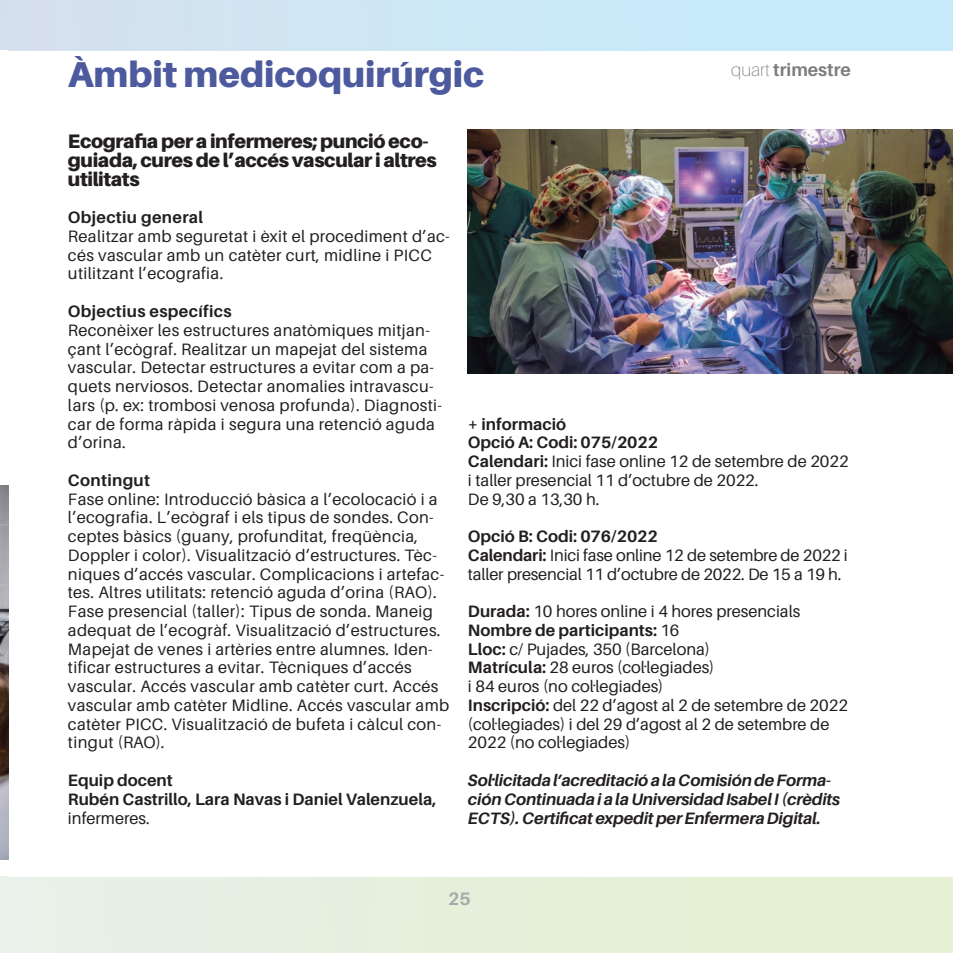
<style>
.page{position:relative;width:953px;height:953px;background:#fff}
.page>*{position:absolute;margin:0;border:0;box-sizing:border-box;transform-origin:0 0}
.t1{font:900 36px "Aileron";color:#4d5a9e}
.t2{font:900 19.5px/18.8px "Aileron";letter-spacing:-.02em;color:#231f20}
.t3{font:700 18px "Aileron";color:#7a7c7f}
.t4{font:700 18px "Aileron";color:#a8a9ad}
.t5{font:16.5px/18.8px "Aileron";letter-spacing:.02em;color:#231f20}
.t6{font:16.5px/18.8px "Aileron";color:#231f20}
.t7{font:700 16.5px/18.8px "Aileron";color:#231f20}
.t8{font:italic 700 16.5px/18.8px "Aileron";letter-spacing:-.01em;color:#231f20}
.t9{font:16.5px/18.8px "Aileron";letter-spacing:-.01em;color:#231f20}
.t10{font:700 16.5px "Aileron";letter-spacing:.02em;color:#231f20}
.s1{font-weight:100}
.s2{font-weight:400}
.s3{font-weight:700}
</style>
<div class="page">
<img style="left:0;top:486px;width:9px;height:373px">
<img style="left:468px;top:129px;width:484px;height:244px">
<p class="t1" style="left:68px;top:54px;width:418px">Àmbit medicoquirúrgic</p>
<p class="t3" style="left:731px;top:60px;width:121px"><span class="s1">quart</span> trimestre</p>
<p class="t2" style="left:68px;top:132px;width:370px">Ecografia per a infermeres; punció eco&shy;guiada, cures de l’accés vascular i altres utilitats</p>
<p class="t10" style="left:68px;top:208px;width:137px">Objectiu general</p>
<p class="t5" style="left:68px;top:227px;width:383px">Realitzar amb seguretat i èxit el procediment d’ac&shy;cés vascular amb un catèter curt, midline i PICC utilitzant l’ecografia.</p>
<p class="t10" style="left:68px;top:302px;width:165px">Objectius específics</p>
<p class="t5" style="left:68px;top:321px;width:375px">Reconèixer les estructures anatòmiques mitjan&shy;çant l’ecògraf. Realitzar un mapejat del sistema vascular. Detectar estructures a evitar com a pa&shy;quets nerviosos. Detectar anomalies intravascu&shy;lars (p. ex: trombosi venosa profunda). Diagnosti&shy;car de forma ràpida i segura una retenció aguda d’orina.</p>
<p class="t10" style="left:68px;top:471px;width:84px">Contingut</p>
<p class="t5" style="left:68px;top:489px;width:378px">Fase online: Introducció bàsica a l’ecolocació i a l’ecografia. L’ecògraf i els tipus de sondes. Con&shy;ceptes bàsics (guany, profunditat, freqüència, Doppler i color). Visualització d’estructures. Tèc&shy;niques d’accés vascular. Complicacions i artefac&shy;tes. Altres utilitats: retenció aguda d’orina (RAO).</p>
<p class="t5" style="left:68px;top:602px;width:383px">Fase presencial (taller): Tipus de sonda. Maneig adequat de l’ecogràf. Visualització d’estructures.<br>Mapejat de venes i artèries entre alumnes. Iden&shy;tificar estructures a evitar. Tècniques d’accés vascular. Accés vascular amb catèter curt. Accés vascular amb catèter Midline. Accés vascular amb catèter PICC. Visualització de bufeta i càlcul con&shy;tingut (RAO).</p>
<p class="t7" style="left:68px;top:771px;width:106px">Equip docent</p>
<p class="t7" style="left:68px;top:789px;width:370px">Rubén Castrillo, Lara Navas i Daniel Valenzuela, <span class="s2">infermeres.</span></p>
<p class="t7" style="left:468px;top:414px;width:100px">+ informació</p>
<p class="t7" style="left:468px;top:433px;width:192px">Opció A: Codi: 075/2022</p>
<p class="t6" style="left:468px;top:452px;width:382px"><span class="s3">Calendari:</span> Inici fase online 12 de setembre de 2022 i taller presencial 11 d’octubre de 2022.</p>
<p class="t5" style="left:468px;top:489px;width:133px">De 9,30 a 13,30 h.</p>
<p class="t7" style="left:468px;top:527px;width:191px">Opció B: Codi: 076/2022</p>
<p class="t9" style="left:468px;top:546px;width:381px"><span class="s3">Calendari:</span> Inici fase online 12 de setembre de 2022 i taller presencial 11 d’octubre de 2022. De 15 a 19 h.</p>
<p class="t6" style="left:468px;top:602px;width:334px"><span class="s3">Durada:</span> 10 hores online i 4 hores presencials</p>
<p class="t7" style="left:468px;top:621px;width:213px">Nombre de participants: <span class="s2">16</span></p>
<p class="t6" style="left:468px;top:639px;width:244px"><span class="s3">Lloc:</span> c/ Pujades, 350 (Barcelona)</p>
<p class="t6" style="left:468px;top:658px;width:248px"><span class="s3">Matrícula:</span> 28 euros (col·legiades)</p>
<p class="t6" style="left:468px;top:677px;width:197px">i 84 euros (no col·legiades)</p>
<p class="t6" style="left:468px;top:696px;width:381px"><span class="s3">Inscripció:</span> del 22 d’agost al 2 de setembre de 2022 (col·legiades) i del 29 d’agost al 2 de setembre de<br>2022 (no col·legiades)</p>
<p class="t8" style="left:468px;top:771px;width:374px">Sol·licitada l’acreditació a la Comisión de Forma&shy;ción Continuada i a la Universidad Isabel I (crèdits<br>ECTS). Certificat expedit per Enfermera Digital.</p>
<p class="t4" style="left:448px;top:888px;width:24px">25</p>
</div>
